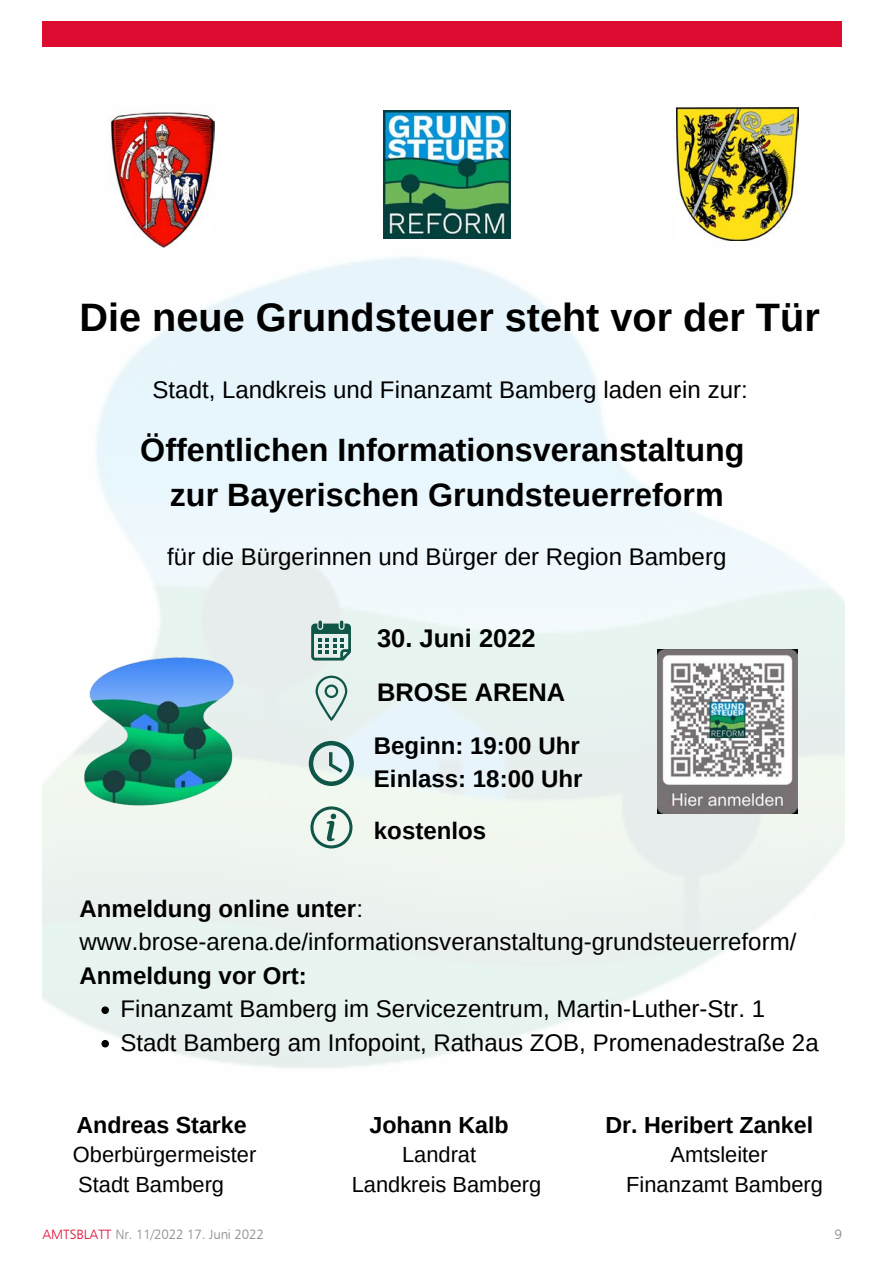
<style>
.page{position:relative;width:893px;height:1263px;background:#fff}
.page>*{position:absolute;margin:0;border:0;box-sizing:border-box;transform-origin:0 0}
.t1{font:700 39.6px "Arimo";color:#000}
.t2{font:700 32.25px/45.2px "Arimo";color:#000;text-align:center}
.t3{font:700 25.5px/54px "Arimo";color:#000}
.t4{font:24px/33.5px "Arimo";color:#000}
.t5{font:700 24px/33.5px "Arimo";color:#000}
.t6{font:700 23.25px "Arimo";color:#000}
.t7{font:21.9px "Arimo";color:#000}
.t8{font:13.5px "Humanist 777 BT Light B";letter-spacing:-.02em;color:#878787}
.s1{font-weight:700}
.s2{color:#dd0b2f}
</style>
<div class="page">
<div style="left:43px;top:21px;width:799px;height:26px;background:#dd0b2f"></div>
<img style="left:43px;top:107px;width:802px;height:961px">
<img style="left:383px;top:111px;width:127px;height:128px">
<img style="left:676px;top:108px;width:122px;height:133px">
<img style="left:109px;top:111px;width:106px;height:136px">
<svg style="left:101px;top:1006px;width:8px;height:8px"></svg>
<svg style="left:101px;top:1040px;width:8px;height:7px"></svg>
<img style="left:657px;top:650px;width:141px;height:164px">
<svg style="left:311px;top:620px;width:40px;height:40px;background:#78a098"></svg>
<svg style="left:316px;top:676px;width:31px;height:45px"></svg>
<svg style="left:309px;top:741px;width:45px;height:45px;background:#a2bfba"></svg>
<svg style="left:310px;top:806px;width:42px;height:42px"></svg>
<img style="left:80px;top:657px;width:161px;height:150px">
<p class="t1" style="left:80px;top:290px;width:742px">Die neue Grundsteuer steht vor der Tür</p>
<p class="t4" style="left:153px;top:373px;width:597px">Stadt, Landkreis und Finanzamt Bamberg laden ein zur:</p>
<p class="t2" style="left:140px;top:428px;width:606px">Öffentlichen Informationsveranstaltung zur Bayerischen Grundsteuerreform</p>
<p class="t4" style="left:167px;top:540px;width:561px">für die Bürgerinnen und Bürger der Region Bamberg</p>
<p class="t3" style="left:377px;top:612px;width:190px">30. Juni 2022<br>BROSE ARENA</p>
<p class="t5" style="left:374px;top:729px;width:210px">Beginn: 19:00 Uhr<br>Einlass: 18:00 Uhr</p>
<p class="t5" style="left:374px;top:814px;width:114px">kostenlos</p>
<p class="t4" style="left:80px;top:892px;width:718px"><span class="s1">Anmeldung online unter</span>: www.brose-arena.de/informationsveranstaltung-grundsteuerreform/<br><span class="s1">Anmeldung vor Ort:</span></p>
<p class="t4" style="left:120px;top:992px;width:700px">Finanzamt Bamberg im Servicezentrum, Martin-Luther-Str. 1<br>Stadt Bamberg am Infopoint, Rathaus ZOB, Promenadestraße 2a</p>
<p class="t6" style="left:76px;top:1109px;width:172px">Andreas Starke</p>
<p class="t6" style="left:369px;top:1109px;width:141px">Johann Kalb</p>
<p class="t6" style="left:605px;top:1109px;width:209px">Dr. Heribert Zankel</p>
<p class="t7" style="left:73px;top:1141px;width:185px">Oberbürgermeister</p>
<p class="t7" style="left:402px;top:1141px;width:76px">Landrat</p>
<p class="t7" style="left:670px;top:1141px;width:99px">Amtsleiter</p>
<p class="t7" style="left:78px;top:1171px;width:147px">Stadt Bamberg</p>
<p class="t7" style="left:352px;top:1171px;width:191px">Landkreis Bamberg</p>
<p class="t7" style="left:626px;top:1171px;width:198px">Finanzamt Bamberg</p>
<p class="t8" style="left:43px;top:1226px;width:223px"><span class="s2">AMTSBLATT</span> Nr. 11/2022 17. Juni 2022</p>
<p class="t8" style="left:834px;top:1226px;width:9px">9</p>
</div>
